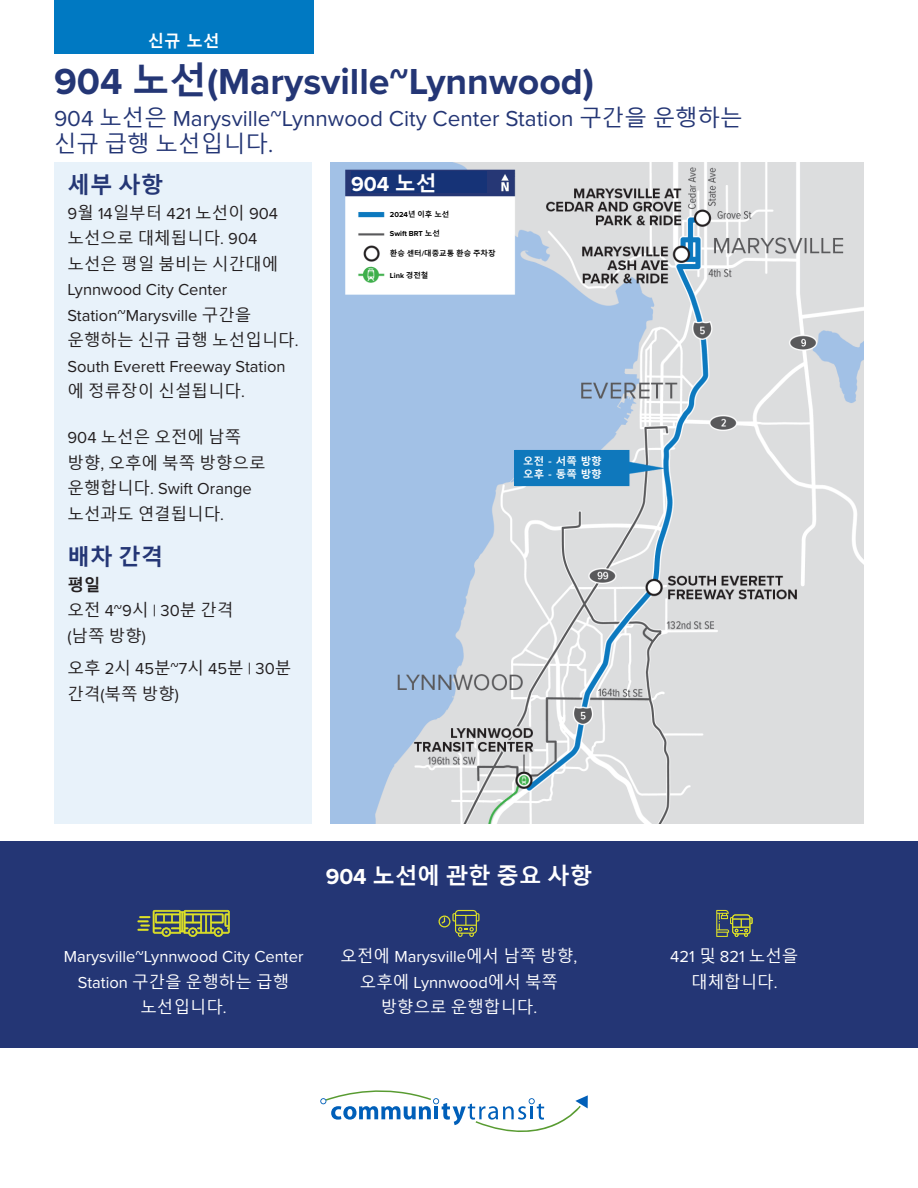
<style>
.page{position:relative;width:918px;height:1188px;background:#fff}
.page>*{position:absolute;margin:0;border:0;box-sizing:border-box;transform-origin:0 0}
.t1{font:700 37.5px "Proxima Nova";color:#243675}
.t2{font:22.5px/25.5px "Proxima Nova";color:#243675}
.t3{font:700 22.5px "Malgun Gothic";color:#fff}
.t4{font:700 22.5px "Malgun Gothic";color:#243675}
.t5{font:700 21px "Proxima Nova";color:#fff}
.t6{font:16.5px/25.5px "Proxima Nova";color:#231f20}
.Body_No_Space_After{font:16.5px/25.5px "Malgun Gothic";color:#231f20}
.Callout{font:16.5px/25.5px "Malgun Gothic";color:#fff;text-align:center}
.Callout-2{font:16.5px/25.5px "Proxima Nova";color:#fff;text-align:center}
.t7{font:700 16.5px "Malgun Gothic";color:#fff}
.t8{font:700 16.5px "Malgun Gothic";color:#231f20}
.t9{font:700 10.5px "Malgun Gothic";color:#fff}
.t10{font:700 7.5px "Malgun Gothic";color:#000}
.t11{font:700 7.5px "Proxima Nova";color:#000}
.s1{font-family:"Malgun Gothic"}
.s2{font-family:"Proxima Nova"}
</style>
<div class="page">
<svg style="left:320px;top:1090px;width:268px;height:42px"></svg>
<div style="left:54px;top:0;width:259px;height:54px;background:#0079c2"></div>
<img style="left:330px;top:162px;width:534px;height:661px">
<div style="left:54px;top:162px;width:258px;height:661px;background:#e8f2fa"></div>
<div style="left:0;top:841px;width:918px;height:207px;background:#243675"></div>
<svg style="left:137px;top:910px;width:93px;height:27px"></svg>
<svg style="left:439px;top:910px;width:40px;height:27px"></svg>
<svg style="left:716px;top:910px;width:37px;height:27px"></svg>
<div style="left:351px;top:171px;width:136px;height:22px;background:#163377"></div>
<div style="left:390px;top:199px;width:118px;height:88px;background:#fff"></div>
<div style="left:515px;top:450px;width:114px;height:36px;background:#0f78bc"></div>
<p class="t7" style="left:148px;top:31px;width:73px">신규 노선</p>
<h1 class="t1" style="left:54px;top:54px;width:542px">904 <span class="s1">노선</span>(Marysville~Lynnwood)</h1>
<h3 class="t2" style="left:54px;top:105px;width:690px">904 <span class="s1">노선은</span> Marysville~Lynnwood City Center Station <span class="s1">구간을 운행하는 신규 급행 노선입니다</span>.</h3>
<h3 class="t4" style="left:68px;top:172px;width:97px">세부 사항</h3>
<p class="t6" style="left:68px;top:200px;width:232px">9<span class="s1">월</span> 14<span class="s1">일부터</span> 421 <span class="s1">노선이</span> 904 <span class="s1">노선으로 대체됩니다</span>. 904 <span class="s1">노선은 평일 붐비는 시간대에<br></span>Lynnwood City Center<br>Station~Marysville <span class="s1">구간을 운행하는 신규 급행 노선입니다</span>.<br>South Everett Freeway Station <span class="s1">에 정류장이 신설됩니다</span>.</p>
<p class="Body_No_Space_After" style="left:68px;top:425px;width:200px"><span class="s2">904</span> 노선은 오전에 남쪽 방향<span class="s2">,</span> 오후에 북쪽 방향으로 운행합니다<span class="s2">. Swift Orange </span>노선과도 연결됩니다<span class="s2">.</span></p>
<h3 class="t4" style="left:68px;top:544px;width:97px">배차 간격</h3>
<p class="t8" style="left:68px;top:575px;width:34px">평일</p>
<p class="Body_No_Space_After" style="left:68px;top:598px;width:168px">오전 <span class="s2">4~9</span>시 <span class="s2">| 30</span>분 간격 <span class="s2">(</span>남쪽 방향<span class="s2">)</span></p>
<p class="Body_No_Space_After" style="left:68px;top:656px;width:225px">오후 <span class="s2">2</span>시 <span class="s2">45</span>분<span class="s2">~7</span>시 <span class="s2">45</span>분 <span class="s2">| 30</span>분 간격<span class="s2">(</span>북쪽 방향<span class="s2">)</span></p>
<h3 class="t5" style="left:351px;top:168px;width:87px">904 <span class="s1">노선</span></h3>
<h3 class="t10" style="left:390px;top:209px;width:61px"><span class="s2">2024</span>년 이후 노선</h3>
<h3 class="t11" style="left:390px;top:227px;width:52px">Swift BRT <span class="s1">노선</span></h3>
<h3 class="t10" style="left:390px;top:249px;width:107px">환승 센터<span class="s2">/</span>대중교통 환승 주차장</h3>
<h3 class="t11" style="left:390px;top:270px;width:40px">Link <span class="s1">경전철</span></h3>
<h3 class="t9" style="left:523px;top:455px;width:80px">오전 - 서쪽 방향</h3>
<h3 class="t9" style="left:523px;top:468px;width:80px">오후 - 동쪽 방향</h3>
<h3 class="t3" style="left:326px;top:863px;width:268px"><span class="s2">904</span> 노선에 관한 중요 사항</h3>
<p class="Callout-2" style="left:64px;top:943px;width:241px">Marysville~Lynnwood City Center<br>Station <span class="s1">구간을 운행하는 급행 노선입니다</span>.</p>
<p class="Callout" style="left:341px;top:944px;width:238px">오전에 <span class="s2">Marysville</span>에서 남쪽 방향<span class="s2">, </span>오후에 <span class="s2">Lynnwood</span>에서 북쪽 방향으로 운행합니다<span class="s2">.</span></p>
<p class="Callout" style="left:670px;top:944px;width:130px"><span class="s2">421</span> 및 <span class="s2">821</span> 노선을 대체합니다<span class="s2">.</span></p>
</div>
